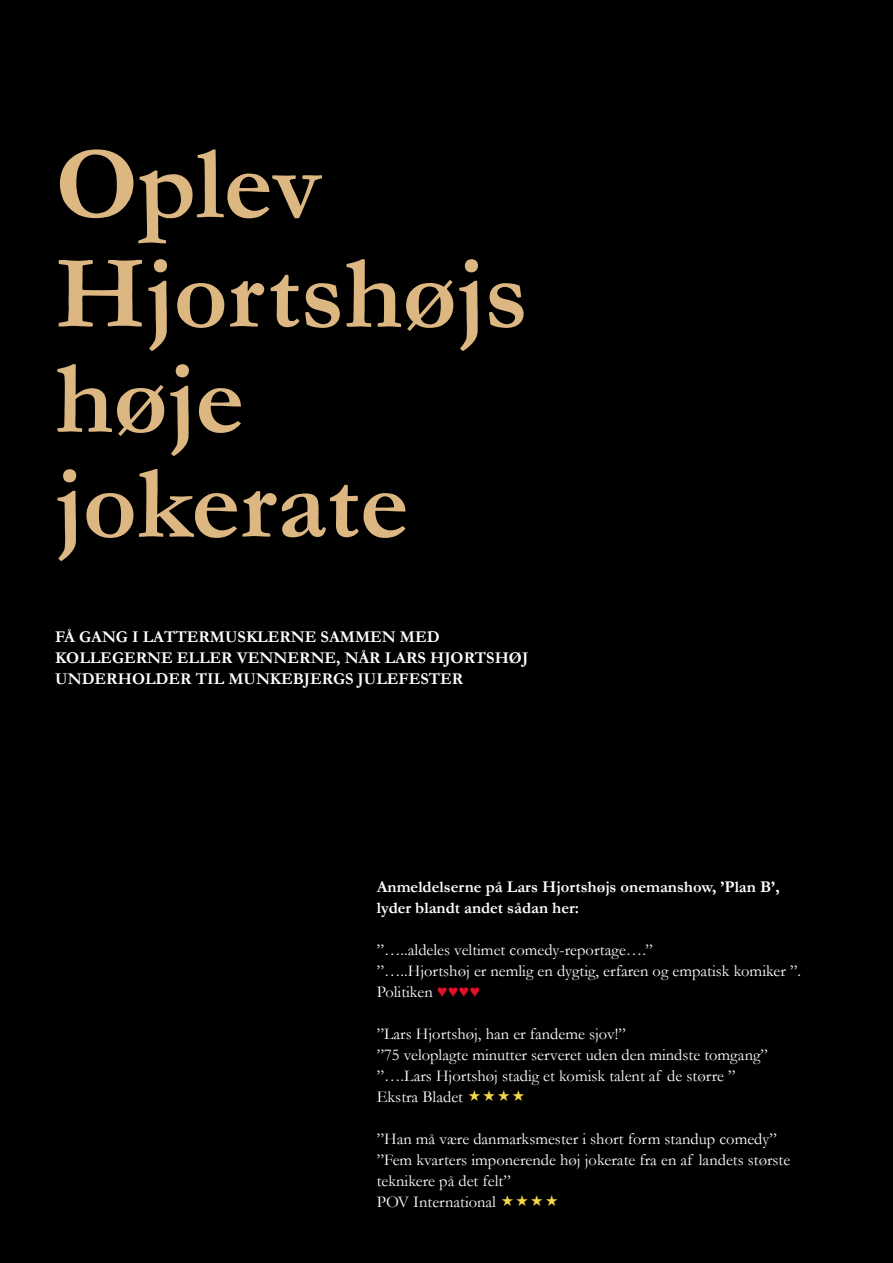
<style>
.page{position:relative;width:893px;height:1263px;background:#000}
.page>*{position:absolute;margin:0;border:0;box-sizing:border-box;transform-origin:0 0}
.t1{font:700 105px/106.5px "Garamond";color:#dcb782}
.t2{font:16.5px/21px "Garamond";color:#fff}
.t3{font:700 16.5px/21px "Garamond";color:#fff}
.s1{color:#e61028}
</style>
<div class="page">
<h1 class="t1" style="left:55px;top:131px;width:474px">Oplev<br>Hjortshøjs høje jokerate</h1>
<p class="t3" style="left:55px;top:626px;width:474px">FÅ GANG I LATTERMUSKLERNE SAMMEN MED<br>KOLLEGERNE ELLER VENNERNE, NÅR LARS HJORTSHØJ<br>UNDERHOLDER TIL MUNKEBJERGS JULEFESTER</p>
<p class="t3" style="left:377px;top:876px;width:404px">Anmeldelserne på Lars Hjortshøjs onemanshow, ’Plan B’, lyder blandt andet sådan her:</p>
<p class="t2" style="left:377px;top:939px;width:426px">”…..aldeles veltimet comedy-reportage….”<br>”…..Hjortshøj er nemlig en dygtig, erfaren og empatisk komiker ”.<br>Politiken <span class="s1">♥♥♥♥</span></p>
<p class="t2" style="left:377px;top:1023px;width:393px">”Lars Hjortshøj, han er fandeme sjov!”<br>”75 veloplagte minutter serveret uden den mindste tomgang” ”….Lars Hjortshøj stadig et komisk talent af de større ” Ekstra Bladet</p>
<p class="t2" style="left:377px;top:1128px;width:415px">”Han må være danmarksmester i short form standup comedy” ”Fem kvarters imponerende høj jokerate fra en af landets største teknikere på det felt”<br>POV International</p>
</div>
